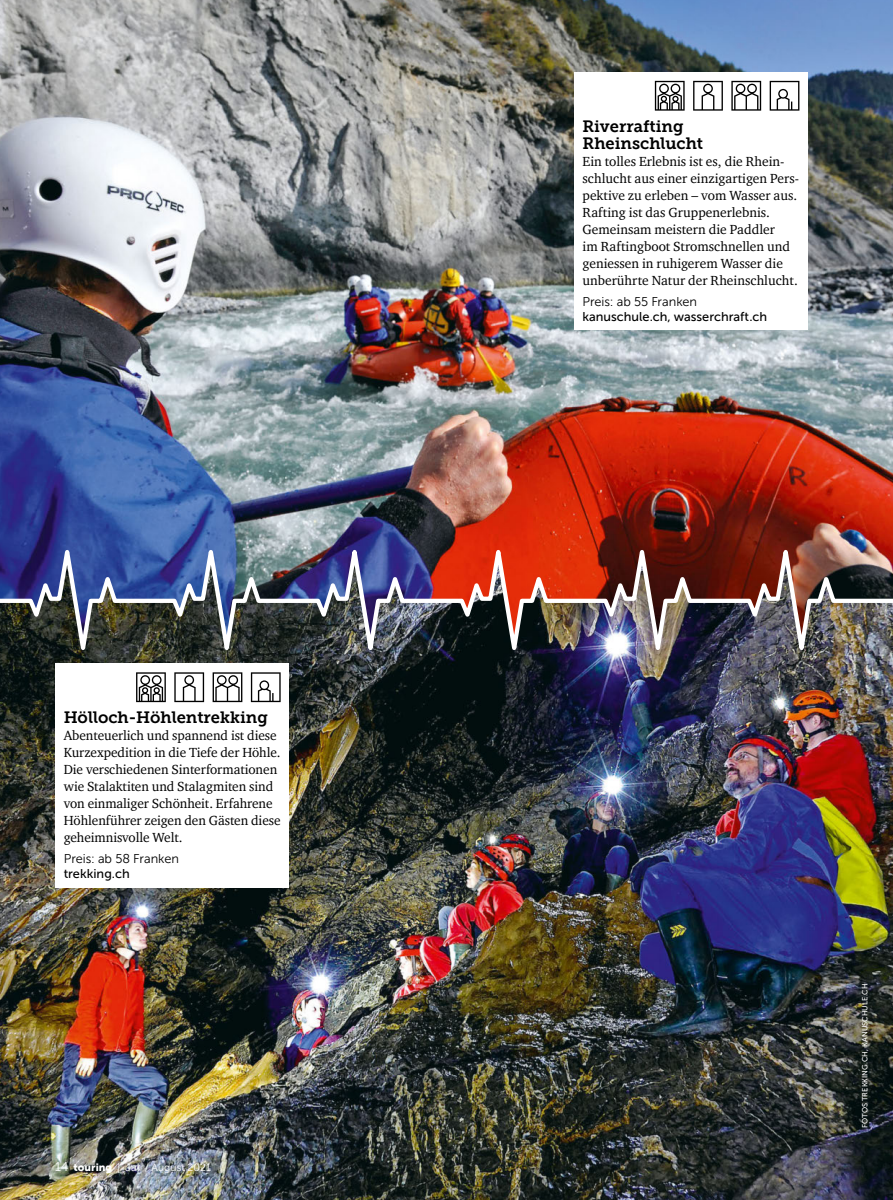
<style>
.page{position:relative;width:893px;height:1200px;background:#fff}
.page>*{position:absolute;margin:0;border:0;box-sizing:border-box;transform-origin:0 0}
.t1{font:16.5px/17px "Museo Slab 700";color:#000}
.t2{font:13.5px/17px "Charter ITC Pro";letter-spacing:-.005em;color:#000}
.t3{font:12.75px "Museo Sans 500";color:#000}
.t4{font:12.75px "Museo Sans 300";color:#000}
.t5{font:10.5px "Museo Sans 300";letter-spacing:.005em;color:#fff}
.t6{font:7.5px "Museo Sans 500";letter-spacing:.005em;color:#fff}
.s1{font-size:12.75px}
.s2{font-family:"Museo Sans 900"}
</style>
<div class="page">
<img style="left:0;top:0;width:893px;height:526px">
<img style="left:0;top:674px;width:893px;height:525px">
<img style="left:0;top:526px;width:893px;height:148px">
<div style="left:55px;top:702px;width:234px;height:185px;background:#fff"></div>
<div style="left:574px;top:111px;width:234px;height:219px;background:#fff"></div>
<div style="left:574px;top:72px;width:234px;height:39px;background:#fff"></div>
<svg style="left:655px;top:81px;width:30px;height:30px"></svg>
<svg style="left:693px;top:81px;width:30px;height:30px"></svg>
<svg style="left:731px;top:81px;width:30px;height:30px"></svg>
<svg style="left:770px;top:81px;width:29px;height:30px"></svg>
<div style="left:55px;top:663px;width:234px;height:39px;background:#fff"></div>
<svg style="left:136px;top:672px;width:30px;height:30px"></svg>
<svg style="left:174px;top:672px;width:30px;height:30px"></svg>
<svg style="left:213px;top:672px;width:29px;height:30px"></svg>
<svg style="left:251px;top:672px;width:30px;height:30px"></svg>
<p class="t1" style="left:64px;top:708px;width:206px">Hölloch-Höhlentrekking</p>
<p class="t2" style="left:64px;top:726px;width:218px">Abenteuerlich und spannend ist diese Kurzexpedition in die Tiefe der Höhle.<br>Die verschiedenen Sinterformationen wie Stalaktiten und Stalagmiten sind von einmaliger Schönheit. Erfahrene Höhlenführer zeigen den Gästen diese geheimnisvolle Welt.</p>
<p class="t4" style="left:64px;top:852px;width:117px">Preis: ab 58 Franken</p>
<p class="t3" style="left:64px;top:866px;width:67px">trekking.ch</p>
<p class="t5" style="left:55px;top:1161px;width:157px"><span class="s1">14</span> <span class="s2">touring</span> | Juli / August 2021</p>
<p class="t1" style="left:583px;top:117px;width:122px">Riverrafting<br>Rheinschlucht</p>
<p class="t2" style="left:583px;top:152px;width:218px">Ein tolles Erlebnis ist es, die Rhein&shy;schlucht aus einer einzigartigen Pers&shy;pektive zu erleben – vom Wasser aus.<br>Rafting ist das Gruppenerlebnis.<br>Gemeinsam meistern die Paddler<br>im Raftingboot Stromschnellen und geniessen in ruhigerem Wasser die unberührte Natur der Rheinschlucht.</p>
<p class="t4" style="left:583px;top:295px;width:116px">Preis: ab 55 Franken</p>
<p class="t3" style="left:583px;top:309px;width:186px">kanuschule.ch, wasserchraft.ch</p>
<p class="t6" style="left:861px;top:1127px;width:146px;rotate:-90deg">FOTOS TREKKING.CH, KANUSCHULE.CH</p>
</div>
